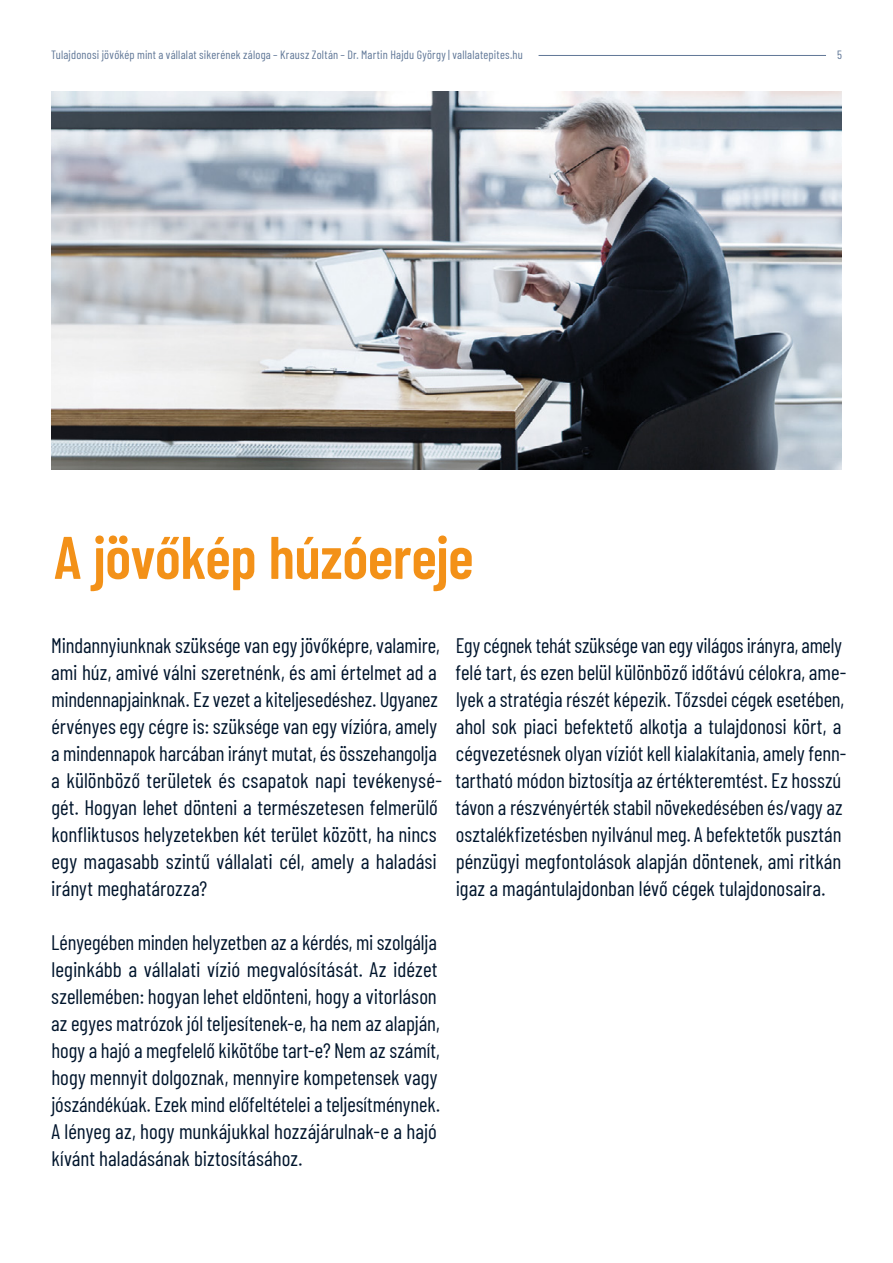
<style>
.page{position:relative;width:893px;height:1263px;background:#fff}
.page>*{position:absolute;margin:0;border:0;box-sizing:border-box;transform-origin:0 0}
.t1{font:600 60px "Barlow Condensed";letter-spacing:-.01em;color:#f39118}
.t2{font:21px/27px "Barlow Condensed";color:#00152c}
.t3{font:12px "Barlow Condensed";letter-spacing:.02em;color:#607797}
</style>
<div class="page">
<hr style="left:539px;top:55px;width:287px;height:1px;background:#607797">
<img style="left:51px;top:91px;width:791px;height:379px">
<p class="t3" style="left:51px;top:47px;width:473px">Tulajdonosi jövőkép mint a vállalat sikerének záloga – Krausz Zoltán – Dr. Martin Hajdu György | vallalatepites.hu</p>
<p class="t3" style="left:837px;top:47px;width:6px">5</p>
<h1 class="t1" style="left:54px;top:514px;width:421px">A jövőkép húzóereje</h1>
<p class="t2" style="left:51px;top:630px;width:392px">Mindannyiunknak szüksége van egy jövőképre, valamire, ami húz, amivé válni szeretnénk, és ami értelmet ad a mindennapjainknak. Ez vezet a kiteljesedéshez. Ugyanez érvényes egy cégre is: szüksége van egy vízióra, amely a mindennapok harcában irányt mutat, és összehangolja a különböző területek és csapatok napi tevékenysé&shy;gét. Hogyan lehet dönteni a természetesen felmerülő konfliktusos helyzetekben két terület között, ha nincs egy magasabb szintű vállalati cél, amely a haladási irányt meghatározza?</p>
<p class="t2" style="left:51px;top:927px;width:390px">Lényegében minden helyzetben az a kérdés, mi szolgálja leginkább a vállalati vízió megvalósítását. Az idézet szellemében: hogyan lehet eldönteni, hogy a vitorláson az egyes matrózok jól teljesítenek-e, ha nem az alapján, hogy a hajó a megfelelő kikötőbe tart-e? Nem az számít, hogy mennyit dolgoznak, mennyire kompetensek vagy jószándékúak. Ezek mind előfeltételei a teljesítménynek.<br>A lényeg az, hogy munkájukkal hozzájárulnak-e a hajó kívánt haladásának biztosításához.</p>
<p class="t2" style="left:455px;top:630px;width:393px">Egy cégnek tehát szüksége van egy világos irányra, amely felé tart, és ezen belül különböző időtávú célokra, ame&shy;lyek a stratégia részét képezik. Tőzsdei cégek esetében, ahol sok piaci befektető alkotja a tulajdonosi kört, a cégvezetésnek olyan víziót kell kialakítania, amely fenn&shy;tartható módon biztosítja az értékteremtést. Ez hosszú távon a részvényérték stabil növekedésében és/vagy az osztalékfizetésben nyilvánul meg. A befektetők pusztán pénzügyi megfontolások alapján döntenek, ami ritkán igaz a magántulajdonban lévő cégek tulajdonosaira.</p>
</div>
